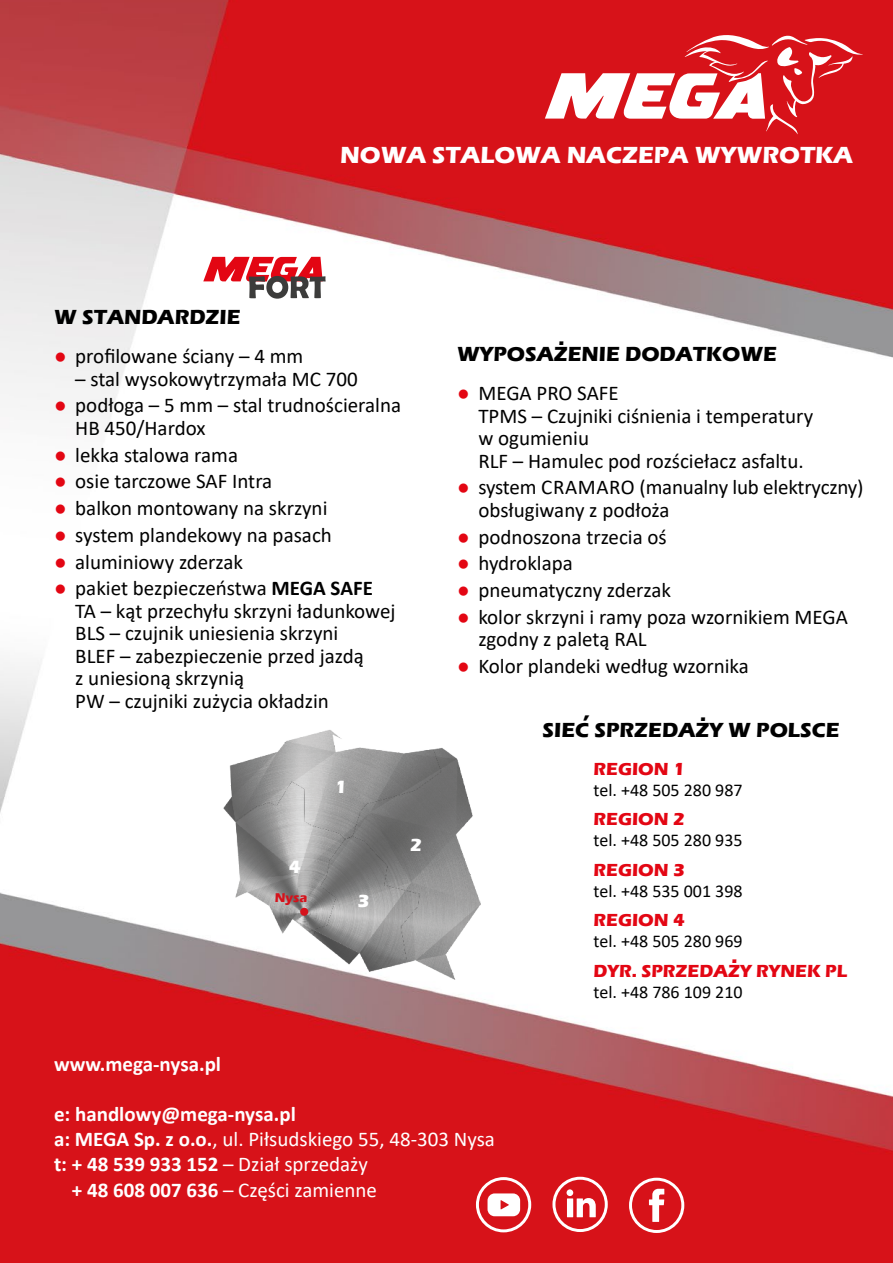
<style>
.page{position:relative;width:893px;height:1263px;background:#fff}
.page>*{position:absolute;margin:0;border:0;box-sizing:border-box;transform-origin:0 0}
.t1{font:700 24px "Eras ITC";color:#fff}
.t2{font:21px/22.5px "Calibri";color:#000}
.t3{font:21px/25.2px "Calibri";color:#fff}
.t4{font:700 21px "Eras ITC";color:#000}
.t5{font:700 21px "Calibri";color:#fff}
.t6{font:700 21px "Eras ITC";color:#e30613}
.t7{font:700 18.3px "Eras ITC";color:#fff}
.t8{font:18px "Calibri";color:#000}
.t9{font:700 18px "Eras ITC";color:#e30613}
.t10{font:700 13.05px "Eras ITC";color:#d6121b}
.s1{color:#e30613}
.s2{font-weight:700}
</style>
<div class="page">
<img style="left:0;top:0;width:893px;height:1263px">
<svg style="left:545px;top:34px;width:318px;height:100px"></svg>
<img style="left:223px;top:730px;width:257px;height:250px">
<div style="left:300px;top:908px;width:8px;height:8px;background:#d6121b;border-radius:50%"></div>
<svg style="left:203px;top:257px;width:123px;height:42px"></svg>
<svg style="left:629px;top:1178px;width:55px;height:55px"></svg>
<svg style="left:476px;top:1177px;width:55px;height:55px"></svg>
<svg style="left:552px;top:1177px;width:56px;height:55px"></svg>
<div style="left:567px;top:1189px;width:6px;height:7px;background:#fff;border-radius:50%"></div>
<p class="t1" style="left:340px;top:142px;width:514px">NOWA STALOWA NACZEPA WYWROTKA</p>
<p class="t4" style="left:54px;top:305px;width:188px">W STANDARDZIE</p>
<p class="t2" style="left:54px;top:344px;width:251px"><span class="s1">●</span> profilowane ściany – 4 mm</p>
<p class="t2" style="left:75px;top:367px;width:284px">– stal wysokowytrzymała MC 700</p>
<p class="t2" style="left:75px;top:394px;width:327px;text-indent:-21px"><span class="s1">●</span> podłoga – 5 mm – stal trudnościeralna<br>HB 450/Hardox</p>
<p class="t2" style="left:54px;top:443px;width:186px"><span class="s1">●</span> lekka stalowa rama</p>
<p class="t2" style="left:54px;top:470px;width:220px"><span class="s1">●</span> osie tarczowe SAF Intra</p>
<p class="t2" style="left:54px;top:496px;width:275px"><span class="s1">●</span> balkon montowany na skrzyni</p>
<p class="t2" style="left:54px;top:523px;width:279px"><span class="s1">●</span> system plandekowy na pasach</p>
<p class="t2" style="left:54px;top:550px;width:191px"><span class="s1">●</span> aluminiowy zderzak</p>
<p class="t2" style="left:54px;top:577px;width:320px"><span class="s1">●</span> pakiet bezpieczeństwa <span class="s2">MEGA SAFE</span></p>
<p class="t2" style="left:75px;top:599px;width:322px">TA – kąt przechyłu skrzyni ładunkowej</p>
<p class="t2" style="left:75px;top:622px;width:265px">BLS – czujnik uniesienia skrzyni</p>
<p class="t2" style="left:75px;top:644px;width:290px">BLEF – zabezpieczenie przed jazdą z uniesioną skrzynią</p>
<p class="t2" style="left:75px;top:689px;width:255px">PW – czujniki zużycia okładzin</p>
<p class="t7" style="left:289px;top:857px;width:13px">4</p>
<p class="t10" style="left:275px;top:890px;width:34px">Nysa</p>
<p class="t7" style="left:335px;top:776px;width:13px">1</p>
<p class="t7" style="left:357px;top:890px;width:13px">3</p>
<p class="t7" style="left:410px;top:835px;width:13px">2</p>
<p class="t4" style="left:558px;top:325px;width:8px">.</p>
<p class="t4" style="left:457px;top:341px;width:321px">WYPOSAZENIE DODATKOWE</p>
<p class="t2" style="left:457px;top:381px;width:163px"><span class="s1">●</span> MEGA PRO SAFE</p>
<p class="t2" style="left:478px;top:404px;width:336px">TPMS – Czujniki ciśnienia i temperatury</p>
<p class="t2" style="left:478px;top:426px;width:112px">w ogumieniu</p>
<p class="t2" style="left:478px;top:449px;width:327px">RLF – Hamulec pod rozściełacz asfaltu.</p>
<p class="t2" style="left:478px;top:476px;width:387px;text-indent:-21px"><span class="s1">●</span> system CRAMARO (manualny lub elektryczny) obsługiwany z podłoża</p>
<p class="t2" style="left:457px;top:525px;width:211px"><span class="s1">●</span> podnoszona trzecia oś</p>
<p class="t2" style="left:457px;top:552px;width:117px"><span class="s1">●</span> hydroklapa</p>
<p class="t2" style="left:457px;top:578px;width:215px"><span class="s1">●</span> pneumatyczny zderzak</p>
<p class="t2" style="left:478px;top:605px;width:371px;text-indent:-21px"><span class="s1">●</span> kolor skrzyni i ramy poza wzornikiem MEGA zgodny z paletą RAL</p>
<p class="t2" style="left:457px;top:654px;width:293px"><span class="s1">●</span> Kolor plandeki według wzornika</p>
<p class="t4" style="left:584px;top:699px;width:8px">,</p>
<p class="t4" style="left:700px;top:702px;width:8px">.</p>
<p class="t4" style="left:543px;top:718px;width:299px">SIEC SPRZEDAZY W POLSCE</p>
<p class="t9" style="left:594px;top:758px;width:93px">REGION 1</p>
<p class="t8" style="left:594px;top:777px;width:151px">tel. +48 505 280 987</p>
<p class="t9" style="left:594px;top:809px;width:93px">REGION 2</p>
<p class="t8" style="left:594px;top:828px;width:151px">tel. +48 505 280 935</p>
<p class="t9" style="left:594px;top:859px;width:93px">REGION 3</p>
<p class="t8" style="left:594px;top:878px;width:151px">tel. +48 535 001 398</p>
<p class="t9" style="left:594px;top:910px;width:93px">REGION 4</p>
<p class="t8" style="left:594px;top:929px;width:151px">tel. +48 505 280 969</p>
<p class="t9" style="left:594px;top:960px;width:255px">DYR. SPRZEDAZY RYNEK PL</p>
<p class="t8" style="left:594px;top:979px;width:151px">tel. +48 786 109 210</p>
<p class="t6" style="left:731px;top:944px;width:8px">.</p>
<p class="t5" style="left:54px;top:1049px;width:169px">www.mega-nysa.pl</p>
<p class="t5" style="left:54px;top:1099px;width:243px">e: handlowy@mega-nysa.pl</p>
<p class="t3" style="left:54px;top:1126px;width:442px"><span class="s2">a: MEGA Sp. z o.o.</span>, ul. Piłsudskiego 55, 48-303 Nysa</p>
<p class="t3" style="left:72px;top:1151px;width:307px;text-indent:-18px"><span class="s2">t: + 48 539 933 152</span> – Dział sprzedaży <span class="s2">+ 48 608 007 636</span> – Części zamienne</p>
</div>
